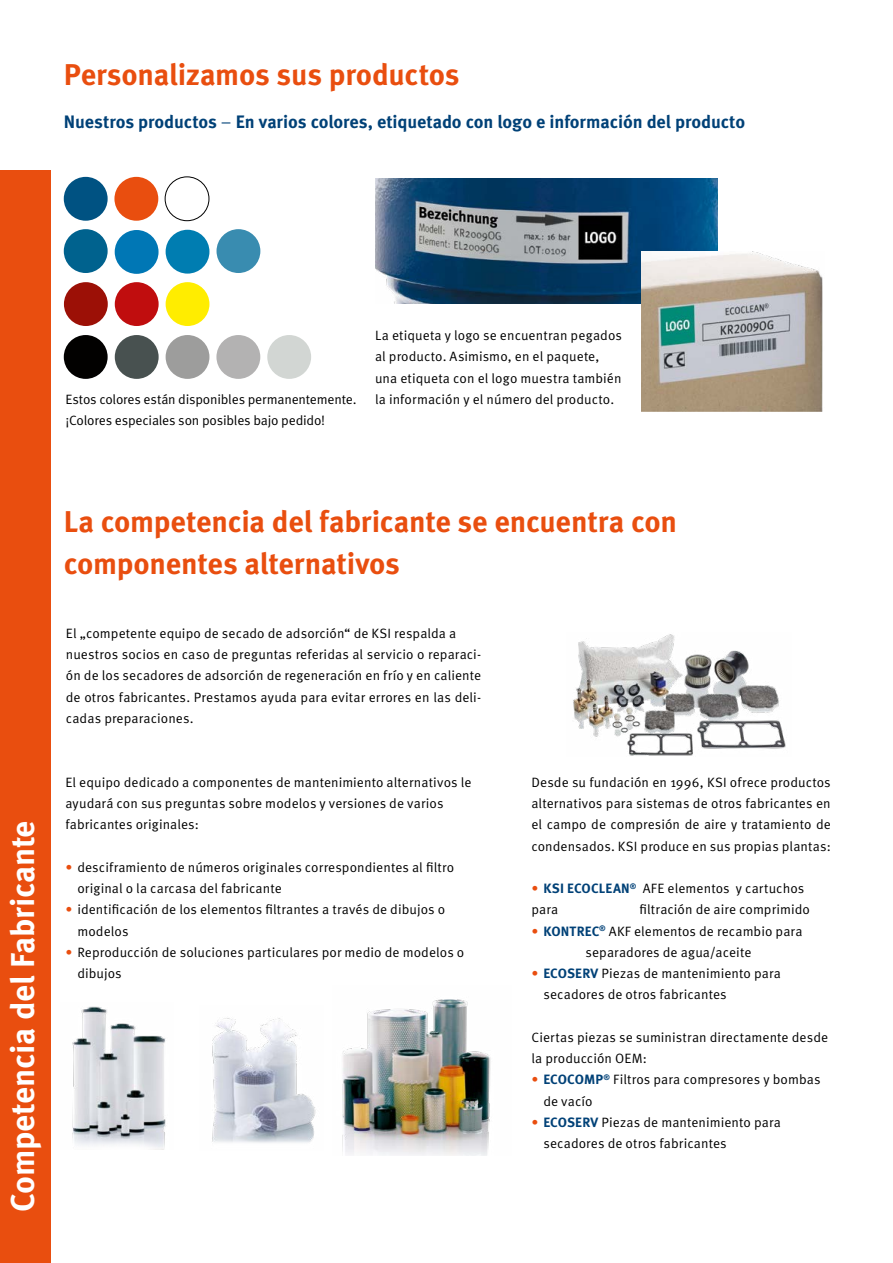
<style>
.page{position:relative;width:893px;height:1263px;background:#fff}
.page>*{position:absolute;margin:0;border:0;box-sizing:border-box;transform-origin:0 0}
.t1{font:700 33px "Meta OT";letter-spacing:-.01em;color:#fff}
.t2{font:700 30px "Meta OT";letter-spacing:-.01em;color:#e94e0f}
.t3{font:700 18px "Meta OT";letter-spacing:-.005em;color:#004177}
.t4{font:13.5px/21.3px "Meta OT";letter-spacing:.005em;color:#000}
.t5{font:13.5px/21.3px "Meta OT";letter-spacing:-.015em;color:#000}
.s1{font-weight:400}
.s2{color:#e94e0f}
.s3{font-weight:700;color:#004177}
</style>
<div class="page">
<div style="left:0;top:170px;width:51px;height:1093px;background:#e94e0f"></div>
<img style="left:573px;top:634px;width:213px;height:122px">
<img style="left:72px;top:1006px;width:94px;height:143px">
<img style="left:212px;top:1018px;width:104px;height:125px">
<img style="left:342px;top:999px;width:149px;height:157px">
<img style="left:375px;top:178px;width:343px;height:126px">
<div style="left:114px;top:177px;width:44px;height:44px;background:#e94e0f;border-radius:50%"></div>
<div style="left:115px;top:282px;width:44px;height:44px;background:#c00d0e;border-radius:50%"></div>
<div style="left:64px;top:282px;width:44px;height:44px;background:#9c1006;border-radius:50%"></div>
<div style="left:115px;top:335px;width:44px;height:44px;background:#485150;border-radius:50%"></div>
<div style="left:166px;top:335px;width:43px;height:44px;background:#9d9d9c;border-radius:50%"></div>
<div style="left:217px;top:229px;width:43px;height:44px;background:#398cb0;border-radius:50%"></div>
<div style="left:64px;top:229px;width:44px;height:44px;background:#00628e;border-radius:50%"></div>
<div style="left:115px;top:230px;width:44px;height:44px;background:#0077b5;border-radius:50%"></div>
<div style="left:166px;top:230px;width:43px;height:44px;background:#007db1;border-radius:50%"></div>
<div style="left:64px;top:177px;width:44px;height:44px;background:#005282;border-radius:50%"></div>
<div style="left:216px;top:335px;width:44px;height:44px;background:#b3b2b2;border-radius:50%"></div>
<div style="left:64px;top:335px;width:44px;height:44px;background:#020100;border-radius:50%"></div>
<div style="left:165px;top:176px;width:44px;height:45px;border:1px solid #000;border-radius:50%"></div>
<div style="left:267px;top:335px;width:44px;height:44px;background:#d2d6d3;border-radius:50%"></div>
<div style="left:166px;top:282px;width:43px;height:44px;background:#ffed00;border-radius:50%"></div>
<img style="left:641px;top:251px;width:182px;height:160px">
<p class="t2" style="left:64px;top:56px;width:397px">Personalizamos sus productos</p>
<p class="t3" style="left:64px;top:110px;width:683px">Nuestros productos <span class="s1">−</span> En varios colores, etiquetado con logo e información del producto</p>
<p class="t5" style="left:65px;top:389px;width:293px">Estos colores están disponibles permanentemente. ¡Colores especiales son posibles bajo pedido!</p>
<p class="t4" style="left:375px;top:325px;width:248px">La etiqueta y logo se encuentran pegados al producto. Asimismo, en el paquete, una etiqueta con el logo muestra también la información y el número del producto.</p>
<p class="t1" style="left:2px;top:1212px;width:393px;rotate:-90deg">Competencia del Fabricante</p>
<p class="t2" style="left:64px;top:502px;width:615px">La competencia del fabricante se encuentra con</p>
<p class="t2" style="left:64px;top:545px;width:338px">componentes alternativos</p>
<p class="t4" style="left:66px;top:623px;width:392px">El „competente equipo de secado de adsorción“ de KSI respalda a</p>
<p class="t4" style="left:66px;top:644px;width:417px;text-align:justify">nuestros socios en caso de preguntas referidas al servicio o reparaci&shy;ón de los secadores de adsorción de regeneración en frío y en caliente de otros fabricantes. Prestamos ayuda para evitar errores en las deli&shy;cadas preparaciones.</p>
<p class="t4" style="left:65px;top:771px;width:408px">El equipo dedicado a componentes de mantenimiento alternativos le</p>
<p class="t4" style="left:65px;top:793px;width:380px">ayudará con sus preguntas sobre modelos y versiones de varios</p>
<p class="t4" style="left:65px;top:814px;width:135px">fabricantes originales:</p>
<p class="t4" style="left:77px;top:857px;width:378px;text-indent:-12px"><span class="s2">•</span> desciframiento de números originales correspondientes al filtro original o la carcasa del fabricante</p>
<p class="t4" style="left:65px;top:899px;width:381px"><span class="s2">•</span> identificación de los elementos filtrantes a través de dibujos o</p>
<p class="t4" style="left:77px;top:920px;width:53px">modelos</p>
<p class="t4" style="left:77px;top:942px;width:389px;text-indent:-12px"><span class="s2">•</span> Reproducción de soluciones particulares por medio de modelos o dibujos</p>
<p class="t4" style="left:531px;top:771px;width:301px;text-align:justify">Desde su fundación en 1996, KSI ofrece productos alternativos para sistemas de otros fabricantes en el campo de compresión de aire y tratamiento de condensados. KSI produce en sus propias plantas:</p>
<p class="t4" style="left:531px;top:878px;width:274px"><span class="s2">•</span> <span class="s3">KSI ECOCLEAN</span><sup>®</sup> AFE elementos y cartuchos para</p>
<p class="t4" style="left:639px;top:899px;width:172px">filtración de aire comprimido</p>
<p class="t4" style="left:531px;top:920px;width:273px;text-align:center"><span class="s2">•</span> <span class="s3">KONTREC</span><sup>®</sup> AKF elementos de recambio para separadores de agua/aceite</p>
<p class="t4" style="left:543px;top:963px;width:239px;text-indent:-12px"><span class="s2">•</span> <span class="s3">ECOSERV</span> Piezas de mantenimiento para secadores de otros fabricantes</p>
<p class="t4" style="left:531px;top:1027px;width:298px">Ciertas piezas se suministran directamente desde la producción OEM:</p>
<p class="t4" style="left:543px;top:1069px;width:279px;text-indent:-12px"><span class="s2">•</span> <span class="s3">ECOCOMP</span><sup>®</sup> Filtros para compresores y bombas de vacío</p>
<p class="t4" style="left:531px;top:1112px;width:251px"><span class="s2">•</span> <span class="s3">ECOSERV</span> Piezas de mantenimiento para</p>
<p class="t4" style="left:543px;top:1133px;width:185px">secadores de otros fabricantes</p>
</div>
